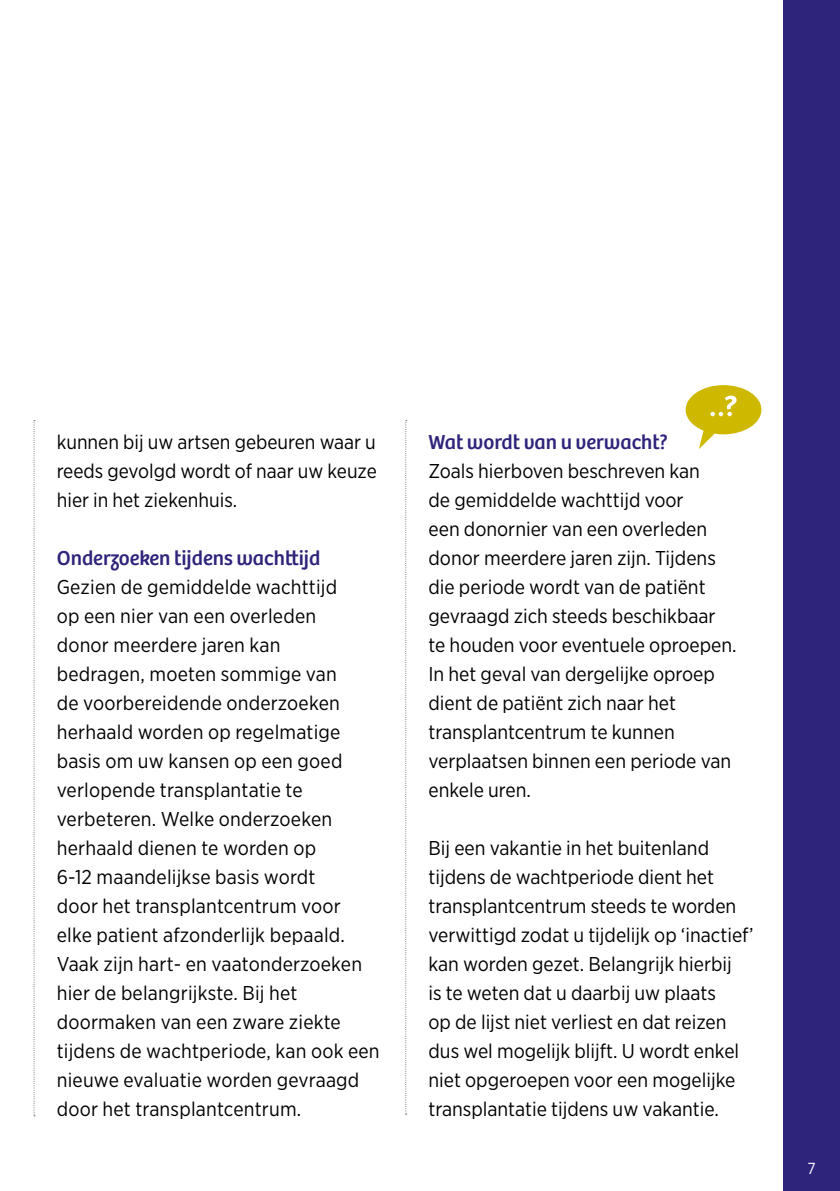
<style>
.page{position:relative;width:840px;height:1191px;background:#fff}
.page>*{position:absolute;margin:0;border:0;box-sizing:border-box;transform-origin:0 0}
.t1{font:21px "Bree";color:#2e247c}
.t2{font:20px/29px "Gotham Narrow";color:#000}
.t3{font:16px "Gotham Narrow";color:#fff}
</style>
<div class="page">
<div style="left:782px;top:0;width:57px;height:1191px;background:#2e247c"></div>
<svg style="left:34px;top:420px;width:1px;height:696px"></svg>
<svg style="left:405px;top:420px;width:1px;height:694px"></svg>
<svg style="left:685px;top:385px;width:76px;height:64px"></svg>
<p class="t2" style="left:57px;top:427px;width:321px;text-align:justify">kunnen bij uw artsen gebeuren waar u reeds gevolgd wordt of naar uw keuze hier in het ziekenhuis.</p>
<p class="t1" style="left:57px;top:546px;width:265px">Onderzoeken tijdens wachttijd</p>
<p class="t2" style="left:57px;top:572px;width:324px">Gezien de gemiddelde wachttijd<br>op een nier van een overleden<br>donor meerdere jaren kan<br>bedragen, moeten sommige van<br>de voorbereidende onderzoeken herhaald worden op regelmatige basis om uw kansen op een goed verlopende transplantatie te verbeteren. Welke onderzoeken herhaald dienen te worden op<br>6-12 maandelijkse basis wordt<br>door het transplantcentrum voor elke patient afzonderlijk bepaald.<br>Vaak zijn hart- en vaatonderzoeken hier de belangrijkste. Bij het doormaken van een zware ziekte tijdens de wachtperiode, kan ook een nieuwe evaluatie worden gevraagd door het transplantcentrum.</p>
<p class="t1" style="left:428px;top:430px;width:241px">Wat wordt van u verwacht?</p>
<p class="t2" style="left:428px;top:456px;width:309px">Zoals hierboven beschreven kan<br>de gemiddelde wachttijd voor<br>een donornier van een overleden donor meerdere jaren zijn. Tijdens die periode wordt van de patiënt gevraagd zich steeds beschikbaar te houden voor eventuele oproepen.<br>In het geval van dergelijke oproep dient de patiënt zich naar het transplantcentrum te kunnen verplaatsen binnen een periode van enkele uren.</p>
<p class="t2" style="left:428px;top:833px;width:326px">Bij een vakantie in het buitenland tijdens de wachtperiode dient het transplantcentrum steeds te worden verwittigd zodat u tijdelijk op ‘inactief’ kan worden gezet. Belangrijk hierbij<br>is te weten dat u daarbij uw plaats<br>op de lijst niet verliest en dat reizen dus wel mogelijk blijft. U wordt enkel niet opgeroepen voor een mogelijke transplantatie tijdens uw vakantie.</p>
<p class="t3" style="left:807px;top:1158px;width:10px">7</p>
</div>
